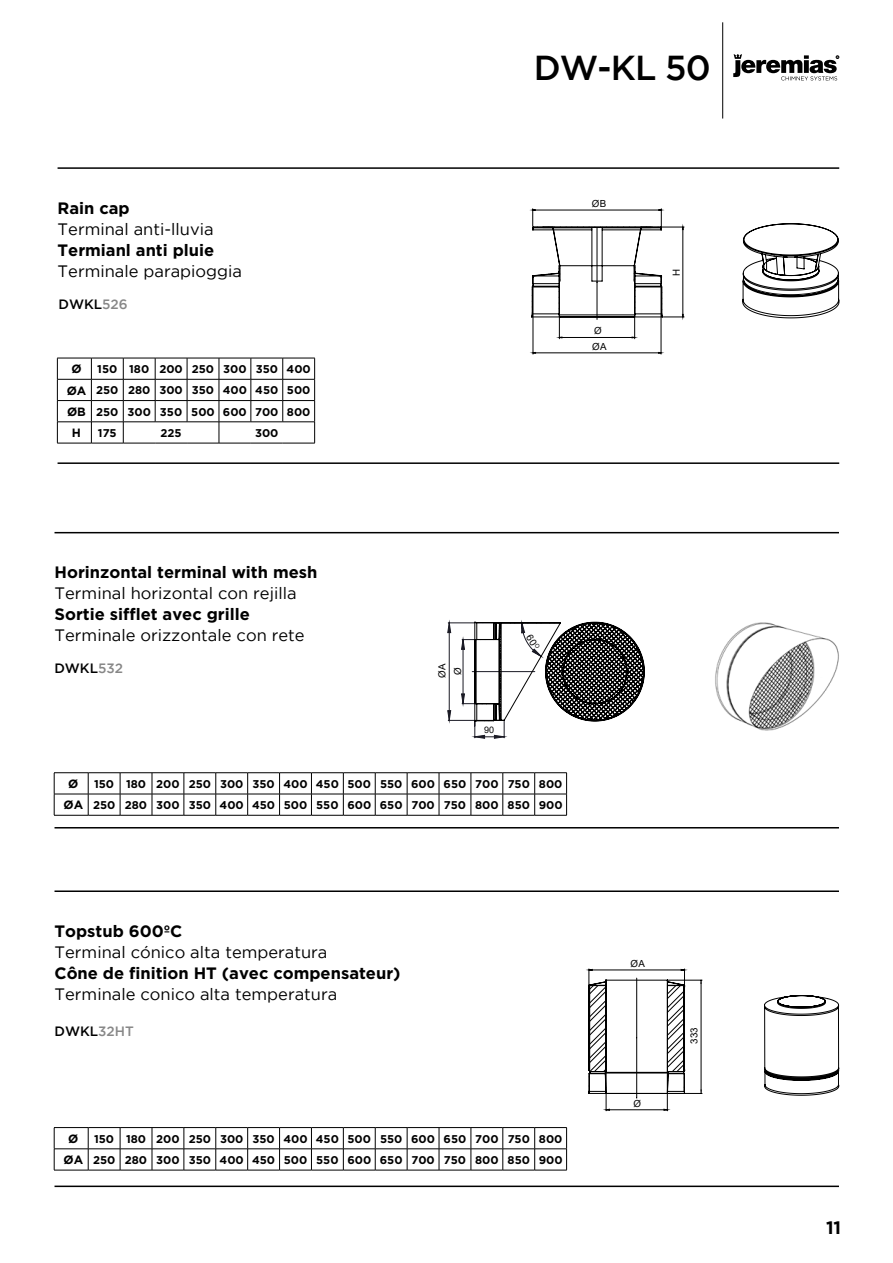
<style>
.page{position:relative;width:893px;height:1263px;background:#fff}
.page>*{position:absolute;margin:0;border:0;box-sizing:border-box;transform-origin:0 0}
.t1{font:500 34.5px "Gotham";color:#000}
.t2{font:700 18px "Gotham";color:#000}
.t3{font:16.5px "Gotham";color:#000}
.t4{font:700 16.5px "Gotham";color:#000}
.t5{font:500 13.5px "Gotham";color:#000}
.t6{font:700 12px "Gotham";color:#000}
.t7{font:700 11.25px/21.3px "Gotham";color:#000;text-align:right}
.t8{font:9.75px/15.8px "Arial";letter-spacing:.035em;color:#000;text-align:center}
.t9{font:9px "Arial";color:#000}
.s1{color:#878787}
.s2{font-size:12px}
</style>
<div class="page">
<svg style="left:733px;top:54px;width:106px;height:26px"></svg>
<hr style="left:722px;top:22px;width:1px;height:97px;background:#000">
<hr style="left:58px;top:167px;width:781px;height:2px;background:#000">
<hr style="left:58px;top:462px;width:781px;height:2px;background:#000">
<hr style="left:55px;top:532px;width:784px;height:1px;background:#000">
<hr style="left:55px;top:827px;width:784px;height:1px;background:#000">
<hr style="left:55px;top:890px;width:784px;height:2px;background:#000">
<hr style="left:55px;top:1185px;width:784px;height:2px;background:#000">
<hr style="left:439px;top:815px;width:32px;height:1px;background:#000">
<hr style="left:471px;top:815px;width:32px;height:1px;background:#000">
<hr style="left:503px;top:815px;width:32px;height:1px;background:#000">
<hr style="left:535px;top:815px;width:32px;height:1px;background:#000">
<hr style="left:54px;top:772px;width:34px;height:1px;background:#000">
<hr style="left:88px;top:772px;width:32px;height:1px;background:#000">
<hr style="left:120px;top:772px;width:32px;height:1px;background:#000">
<hr style="left:152px;top:772px;width:32px;height:1px;background:#000">
<hr style="left:184px;top:772px;width:32px;height:1px;background:#000">
<hr style="left:216px;top:772px;width:32px;height:1px;background:#000">
<hr style="left:248px;top:772px;width:32px;height:1px;background:#000">
<hr style="left:280px;top:772px;width:31px;height:1px;background:#000">
<hr style="left:311px;top:772px;width:32px;height:1px;background:#000">
<hr style="left:343px;top:772px;width:32px;height:1px;background:#000">
<hr style="left:375px;top:772px;width:32px;height:1px;background:#000">
<hr style="left:407px;top:772px;width:32px;height:1px;background:#000">
<hr style="left:439px;top:772px;width:32px;height:1px;background:#000">
<hr style="left:471px;top:772px;width:32px;height:1px;background:#000">
<hr style="left:503px;top:772px;width:32px;height:1px;background:#000">
<hr style="left:535px;top:772px;width:32px;height:1px;background:#000">
<svg style="left:54px;top:773px;width:513px;height:42px"></svg>
<hr style="left:54px;top:815px;width:34px;height:1px;background:#000">
<hr style="left:88px;top:815px;width:32px;height:1px;background:#000">
<hr style="left:120px;top:815px;width:32px;height:1px;background:#000">
<hr style="left:152px;top:815px;width:32px;height:1px;background:#000">
<hr style="left:184px;top:815px;width:32px;height:1px;background:#000">
<hr style="left:216px;top:815px;width:32px;height:1px;background:#000">
<hr style="left:248px;top:815px;width:32px;height:1px;background:#000">
<hr style="left:280px;top:815px;width:31px;height:1px;background:#000">
<hr style="left:311px;top:815px;width:32px;height:1px;background:#000">
<hr style="left:343px;top:815px;width:32px;height:1px;background:#000">
<hr style="left:375px;top:815px;width:32px;height:1px;background:#000">
<hr style="left:407px;top:815px;width:32px;height:1px;background:#000">
<svg style="left:57px;top:358px;width:258px;height:85px"></svg>
<hr style="left:57px;top:443px;width:34px;height:1px;background:#000">
<hr style="left:91px;top:443px;width:32px;height:1px;background:#000">
<hr style="left:123px;top:443px;width:32px;height:1px;background:#000">
<hr style="left:155px;top:443px;width:32px;height:1px;background:#000">
<hr style="left:187px;top:443px;width:32px;height:1px;background:#000">
<hr style="left:219px;top:443px;width:32px;height:1px;background:#000">
<hr style="left:251px;top:443px;width:32px;height:1px;background:#000">
<hr style="left:283px;top:443px;width:32px;height:1px;background:#000">
<hr style="left:439px;top:1170px;width:32px;height:1px;background:#000">
<hr style="left:471px;top:1170px;width:32px;height:1px;background:#000">
<hr style="left:503px;top:1170px;width:32px;height:1px;background:#000">
<hr style="left:535px;top:1170px;width:32px;height:1px;background:#000">
<svg style="left:54px;top:1127px;width:513px;height:43px"></svg>
<hr style="left:54px;top:1170px;width:34px;height:1px;background:#000">
<hr style="left:88px;top:1170px;width:32px;height:1px;background:#000">
<hr style="left:120px;top:1170px;width:32px;height:1px;background:#000">
<hr style="left:152px;top:1170px;width:32px;height:1px;background:#000">
<hr style="left:184px;top:1170px;width:32px;height:1px;background:#000">
<hr style="left:216px;top:1170px;width:32px;height:1px;background:#000">
<hr style="left:248px;top:1170px;width:32px;height:1px;background:#000">
<hr style="left:280px;top:1170px;width:31px;height:1px;background:#000">
<hr style="left:311px;top:1170px;width:32px;height:1px;background:#000">
<hr style="left:343px;top:1170px;width:32px;height:1px;background:#000">
<hr style="left:375px;top:1170px;width:32px;height:1px;background:#000">
<hr style="left:407px;top:1170px;width:32px;height:1px;background:#000">
<img style="left:715px;top:622px;width:124px;height:109px">
<hr style="left:533px;top:353px;width:128px;height:1px;background:#000">
<hr style="left:661px;top:285px;width:1px;height:69px;background:#000">
<hr style="left:533px;top:285px;width:1px;height:69px;background:#000">
<svg style="left:531px;top:209px;width:153px;height:130px"></svg>
<svg style="left:742px;top:223px;width:97px;height:95px"></svg>
<svg style="left:764px;top:995px;width:75px;height:101px"></svg>
<hr style="left:667px;top:1073px;width:1px;height:38px;background:#000">
<hr style="left:606px;top:1073px;width:1px;height:38px;background:#000">
<hr style="left:701px;top:980px;width:1px;height:113px;background:#000">
<hr style="left:668px;top:1093px;width:34px;height:1px;background:#000">
<hr style="left:668px;top:980px;width:34px;height:1px;background:#000">
<svg style="left:588px;top:969px;width:97px;height:141px"></svg>
<svg style="left:448px;top:622px;width:197px;height:116px"></svg>
<h3 class="t4" style="left:58px;top:198px;width:74px">Rain cap</h3>
<h3 class="t3" style="left:58px;top:218px;width:158px">Terminal anti-lluvia</h3>
<h3 class="t4" style="left:58px;top:240px;width:158px">Termianl anti pluie</h3>
<h3 class="t3" style="left:58px;top:260px;width:186px">Terminale parapioggia</h3>
<p class="t5" style="left:58px;top:295px;width:71px">DWKL<span class="s1">526</span></p>
<p class="t6" style="left:71px;top:362px;width:12px">Ø</p>
<p class="t7" style="left:67px;top:359px;width:246px;text-align:justify;text-indent:31px">150 180 200 250 300 350 400<br><span class="s2">ØA</span> 250 280 300 350 400 450 500<br><span class="s2">ØB</span> 250 300 350 500 600 700 800</p>
<p class="t6" style="left:72px;top:426px;width:11px">H</p>
<p class="t7" style="left:98px;top:422px;width:20px">175</p>
<p class="t7" style="left:161px;top:422px;width:23px">225</p>
<p class="t7" style="left:255px;top:422px;width:25px">300</p>
<h3 class="t4" style="left:55px;top:563px;width:264px">Horinzontal terminal with mesh</h3>
<h3 class="t3" style="left:55px;top:583px;width:244px">Terminal horizontal con rejilla</h3>
<h3 class="t4" style="left:55px;top:605px;width:197px">Sortie sifflet avec grille</h3>
<h3 class="t3" style="left:55px;top:625px;width:252px">Terminale orizzontale con rete</h3>
<p class="t5" style="left:54px;top:660px;width:70px">DWKL<span class="s1">532</span></p>
<h1 class="t1" style="left:534px;top:45px;width:178px">DW-KL 50</h1>
<p class="t8" style="left:592px;top:196px;width:16px">ØB</p>
<p class="t8" style="left:594px;top:322px;width:9px">Ø</p>
<p class="t8" style="left:592px;top:339px;width:16px">ØA</p>
<p class="t8" style="left:668px;top:276px;width:9px;rotate:-90deg">H</p>
<p class="t8" style="left:434px;top:678px;width:16px;rotate:-90deg">ØA<br>Ø</p>
<p class="t9" style="left:484px;top:723px;width:12px">90</p>
<p class="t6" style="left:68px;top:777px;width:12px">Ø</p>
<p class="t7" style="left:63px;top:773px;width:501px">150 180 200 250 300 350 400 450 500 550 600 650 700 750 800<br><span class="s2">ØA</span> 250 280 300 350 400 450 500 550 600 650 700 750 800 850 900</p>
<h3 class="t4" style="left:55px;top:921px;width:129px">Topstub 600ºC</h3>
<h3 class="t3" style="left:55px;top:941px;width:275px">Terminal cónico alta temperatura</h3>
<h3 class="t4" style="left:55px;top:963px;width:348px">Cône de finition HT (avec compensateur)</h3>
<h3 class="t3" style="left:55px;top:983px;width:284px">Terminale conico alta temperatura</h3>
<p class="t5" style="left:55px;top:1022px;width:81px">DWKL<span class="s1">32HT</span></p>
<p class="t6" style="left:68px;top:1132px;width:12px">Ø</p>
<p class="t7" style="left:63px;top:1128px;width:501px">150 180 200 250 300 350 400 450 500 550 600 650 700 750 800<br><span class="s2">ØA</span> 250 280 300 350 400 450 500 550 600 650 700 750 800 850 900</p>
<p class="t8" style="left:631px;top:956px;width:16px">ØA</p>
<p class="t8" style="left:634px;top:1096px;width:9px">Ø</p>
<p class="t8" style="left:686px;top:1044px;width:18px;rotate:-90deg">333</p>
<h2 class="t2" style="left:826px;top:1217px;width:17px">11</h2>
</div>
